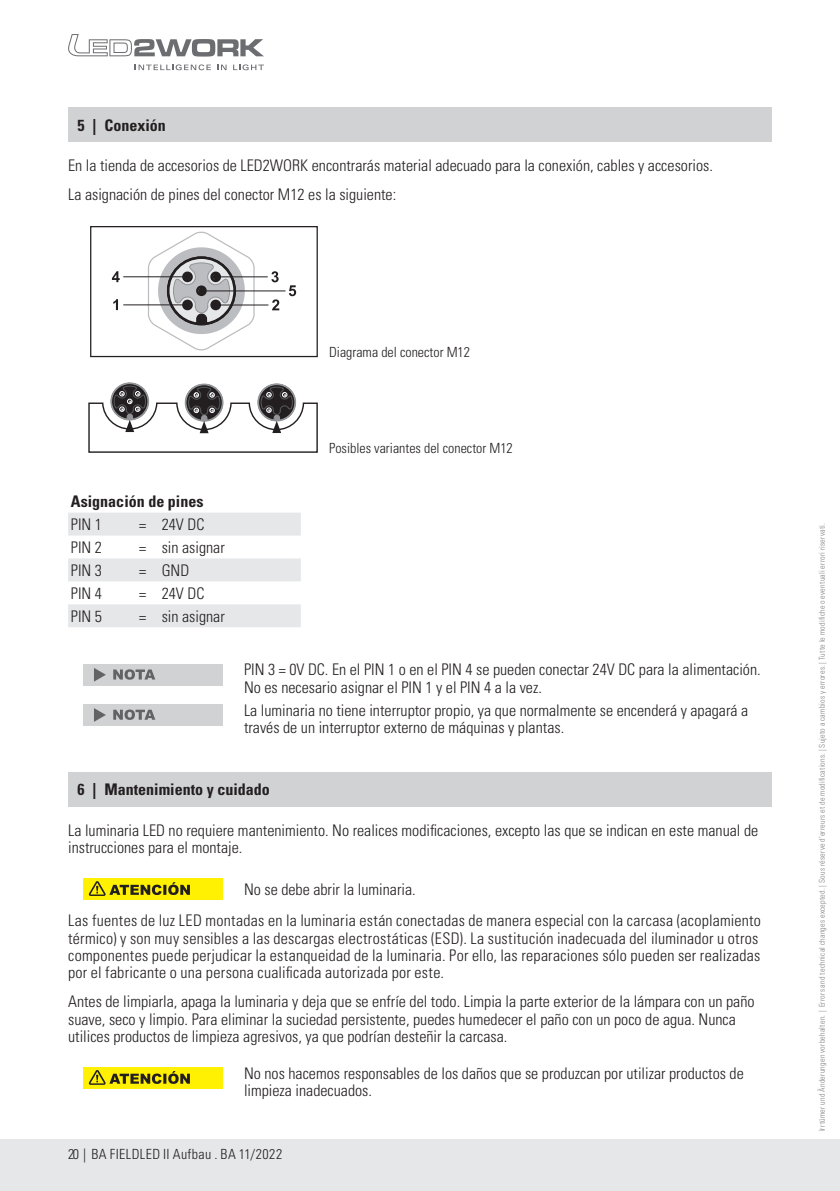
<style>
.page{position:relative;width:840px;height:1191px;background:#fff}
.page>*{position:absolute;margin:0;border:0;box-sizing:border-box;transform-origin:0 0}
.t1{font:300 condensed 16px/17.2px "Univers LT Std";color:#231f20}
.t2{font:700 condensed 16px "Univers LT Std";color:#231f20}
.t3{font:300 condensed 14px "Univers LT Std";color:#231f20}
.t4{font:300 condensed 14px "Univers LT Std";letter-spacing:.03em;color:#231f20}
.t5{font:300 condensed 8px "Univers LT Std";letter-spacing:.025em;color:#808285}
</style>
<div class="page">
<div style="left:0;top:1140px;width:839px;height:51px;background:#e6e7e9"></div>
<svg style="left:68px;top:34px;width:196px;height:23px"></svg>
<svg style="left:134px;top:64px;width:77px;height:6px"></svg>
<svg style="left:217px;top:65px;width:9px;height:5px"></svg>
<svg style="left:233px;top:64px;width:31px;height:6px"></svg>
<div style="left:68px;top:108px;width:703px;height:34px;background:#d1d2d4"></div>
<div style="left:90px;top:226px;width:227px;height:131px;border:1px solid #231f20"></div>
<svg style="left:147px;top:231px;width:108px;height:120px"></svg>
<div style="left:210px;top:300px;width:11px;height:10px;border:2px solid #231f20;border-radius:50%"></div>
<div style="left:211px;top:273px;width:9px;height:8px;background:#353132;border-radius:50%"></div>
<div style="left:210px;top:271px;width:11px;height:11px;border:2px solid #231f20;border-radius:50%"></div>
<div style="left:182px;top:271px;width:11px;height:11px;border:2px solid #231f20;border-radius:50%"></div>
<div style="left:196px;top:285px;width:11px;height:11px;border:2px solid #231f20;border-radius:50%"></div>
<hr style="left:123px;top:276px;width:64px;height:1px;background:#231f20">
<div style="left:184px;top:273px;width:7px;height:7px;background:#231f20;border-radius:50%"></div>
<hr style="left:216px;top:276px;width:51px;height:1px;background:#231f20">
<div style="left:213px;top:273px;width:6px;height:7px;background:#231f20;border-radius:50%"></div>
<hr style="left:123px;top:304px;width:64px;height:1px;background:#231f20">
<div style="left:184px;top:301px;width:7px;height:7px;background:#231f20;border-radius:50%"></div>
<hr style="left:215px;top:304px;width:53px;height:1px;background:#231f20">
<div style="left:212px;top:301px;width:7px;height:7px;background:#231f20;border-radius:50%"></div>
<hr style="left:202px;top:290px;width:83px;height:1px;background:#231f20">
<div style="left:198px;top:287px;width:7px;height:7px;background:#231f20;border-radius:50%"></div>
<svg style="left:112px;top:271px;width:8px;height:11px"></svg>
<svg style="left:113px;top:299px;width:5px;height:11px"></svg>
<svg style="left:271px;top:271px;width:7px;height:11px"></svg>
<svg style="left:289px;top:285px;width:7px;height:11px"></svg>
<svg style="left:272px;top:299px;width:7px;height:11px"></svg>
<svg style="left:88px;top:382px;width:230px;height:71px"></svg>
<svg style="left:68px;top:513px;width:232px;height:114px"></svg>
<div style="left:84px;top:664px;width:139px;height:21px;background:#d1d2d4"></div>
<svg style="left:94px;top:668px;width:12px;height:13px"></svg>
<svg style="left:113px;top:669px;width:42px;height:10px"></svg>
<div style="left:84px;top:704px;width:139px;height:21px;background:#d1d2d4"></div>
<svg style="left:94px;top:708px;width:12px;height:14px"></svg>
<svg style="left:113px;top:709px;width:42px;height:11px"></svg>
<div style="left:68px;top:772px;width:703px;height:34px;background:#d1d2d4"></div>
<div style="left:84px;top:878px;width:139px;height:22px;background:#fff101"></div>
<svg style="left:89px;top:881px;width:101px;height:15px"></svg>
<div style="left:84px;top:1067px;width:139px;height:21px;background:#fff101"></div>
<svg style="left:89px;top:1070px;width:101px;height:14px"></svg>
<p class="t2" style="left:77px;top:115px;width:90px">5 | Conexión</p>
<p class="t1" style="left:68px;top:151px;width:646px;line-height:29.2px">En la tienda de accesorios de LED2WORK encontrarás material adecuado para la conexión, cables y accesorios.<br>La asignación de pines del conector M12 es la siguiente:</p>
<p class="t3" style="left:329px;top:344px;width:142px">Diagrama del conector M12</p>
<p class="t2" style="left:71px;top:491px;width:134px">Asignación de pines</p>
<p class="t1" style="left:71px;top:515px;width:33px">PIN 1</p>
<p class="t1" style="left:139px;top:515px;width:67px">= 24V DC</p>
<p class="t1" style="left:71px;top:538px;width:33px">PIN 2</p>
<p class="t1" style="left:139px;top:538px;width:87px">= sin asignar</p>
<p class="t1" style="left:71px;top:561px;width:33px">PIN 3</p>
<p class="t1" style="left:139px;top:561px;width:52px">= GND</p>
<p class="t1" style="left:71px;top:584px;width:33px">PIN 4</p>
<p class="t1" style="left:139px;top:584px;width:67px">= 24V DC</p>
<p class="t1" style="left:71px;top:607px;width:33px">PIN 5</p>
<p class="t1" style="left:139px;top:607px;width:87px">= sin asignar</p>
<p class="t3" style="left:329px;top:439px;width:185px">Posibles variantes del conector M12</p>
<p class="t1" style="left:244px;top:661px;width:518px">PIN 3 = 0V DC. En el PIN 1 o en el PIN 4 se pueden conectar 24V DC para la alimentación.<br>No es necesario asignar el PIN 1 y el PIN 4 a la vez.</p>
<p class="t1" style="left:244px;top:701px;width:505px">La luminaria no tiene interruptor propio, ya que normalmente se encenderá y apagará a través de un interruptor externo de máquinas y plantas.</p>
<p class="t2" style="left:77px;top:780px;width:194px">6 | Mantenimiento y cuidado</p>
<p class="t1" style="left:68px;top:821px;width:691px">La luminaria LED no requiere mantenimiento. No realices modificaciones, excepto las que se indican en este manual de instrucciones para el montaje.</p>
<p class="t1" style="left:68px;top:874px;width:694px;line-height:31.2px;text-indent:176px">No se debe abrir la luminaria.<br>Las fuentes de luz LED montadas en la luminaria están conectadas de manera especial con la carcasa (acoplamiento</p>
<p class="t1" style="left:68px;top:929px;width:693px">térmico) y son muy sensibles a las descargas electrostáticas (ESD). La sustitución inadecuada del iluminador u otros componentes puede perjudicar la estanqueidad de la luminaria. Por ello, las reparaciones sólo pueden ser realizadas por el fabricante o una persona cualificada autorizada por este.</p>
<p class="t1" style="left:68px;top:993px;width:687px">Antes de limpiarla, apaga la luminaria y deja que se enfríe del todo. Limpia la parte exterior de la lámpara con un paño suave, seco y limpio. Para eliminar la suciedad persistente, puedes humedecer el paño con un poco de agua. Nunca utilices productos de limpieza agresivos, ya que podrían desteñir la carcasa.</p>
<p class="t1" style="left:244px;top:1065px;width:501px">No nos hacemos responsables de los daños que se produzcan por utilizar productos de limpieza inadecuados.</p>
<p class="t4" style="left:68px;top:1145px;width:215px">20 | BA FIELDLED II Aufbau . BA 11/2022</p>
<p class="t5" style="left:816px;top:1131px;width:610px;rotate:-90deg">Irrtümer und Änderungen vorbehalten. | Errors and technical changes excepted. | Sous réserve d’erreurs et de modifications. | Sujeto a cambios y errores. | Tutte le modifiche o eventuali errori riservati.</p>
</div>
